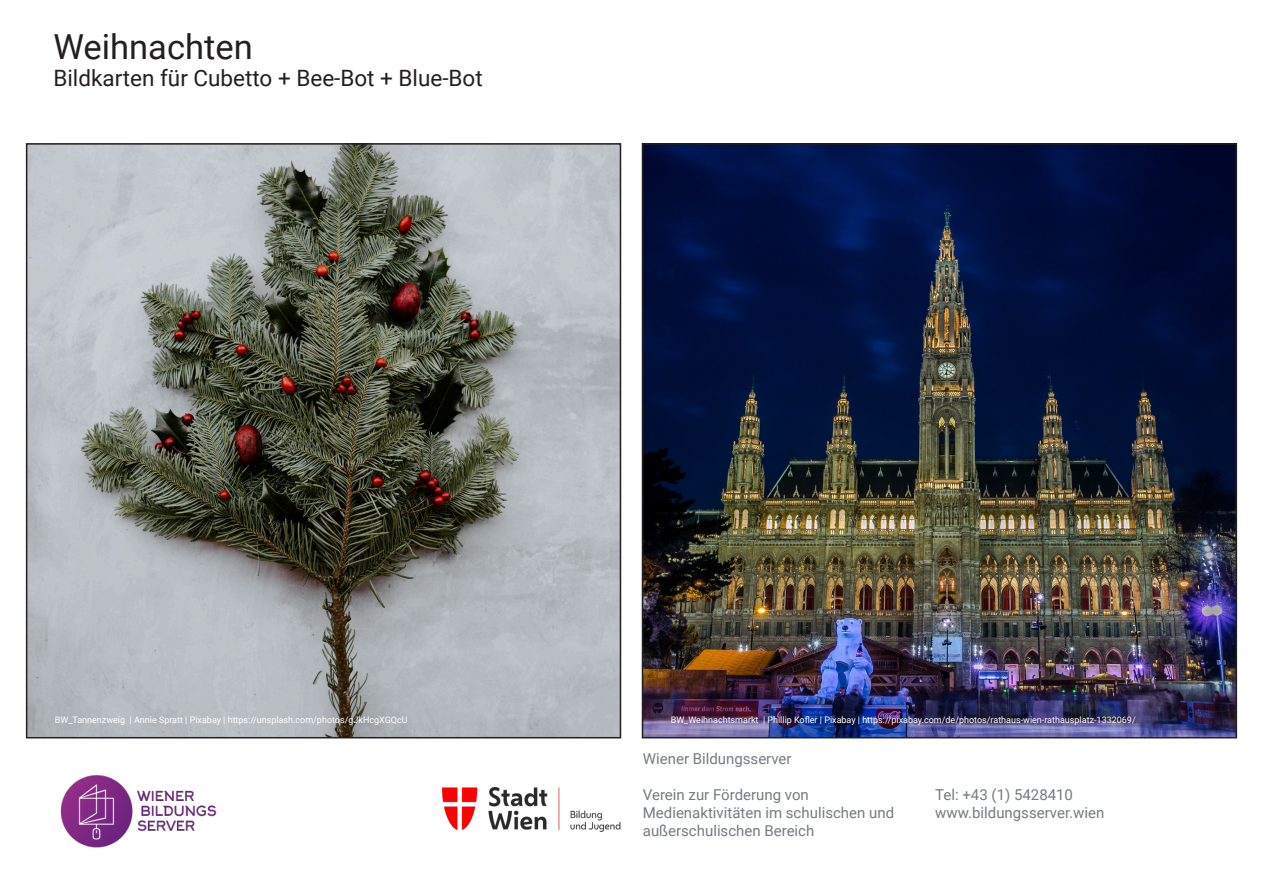
<style>
.page{position:relative;width:1263px;height:893px;background:#fff}
.page>*{position:absolute;margin:0;border:0;box-sizing:border-box;transform-origin:0 0}
.t1{font:34.5px "Roboto";color:#231f20}
.t2{font:22.5px "Roboto";color:#231f20}
.t3{font:15px/18px "Roboto";color:#767b80}
.t4{font:9px "Roboto";color:#fff}
</style>
<div class="page">
<img style="left:60px;top:775px;width:156px;height:73px">
<img style="left:442px;top:787px;width:179px;height:45px">
<img style="left:29px;top:146px;width:589px;height:589px">
<div style="left:26px;top:143px;width:595px;height:595px;border:2px solid #231f20"></div>
<img style="left:645px;top:146px;width:589px;height:589px">
<div style="left:642px;top:143px;width:595px;height:595px;border:2px solid #231f20"></div>
<h1 class="t1" style="left:53px;top:22px;width:201px">Weihnachten</h1>
<h2 class="t2" style="left:53px;top:62px;width:431px">Bildkarten für Cubetto + Bee-Bot + Blue-Bot</h2>
<p class="t4" style="left:55px;top:714px;width:354px">BW_Tannenzweig | Annie Spratt | Pixabay | https://unsplash.com/photos/gJkHcgXGQcU</p>
<p class="t4" style="left:671px;top:714px;width:466px">BW_Weihnachtsmarkt | Phillip Kofler | Pixabay | https://pixabay.com/de/photos/rathaus-wien-rathausplatz-1332069/</p>
<h3 class="t3" style="left:643px;top:749px;width:150px">Wiener Bildungsserver</h3>
<h3 class="t3" style="left:643px;top:785px;width:253px">Verein zur Förderung von<br>Medienaktivitäten im schulischen und außerschulischen Bereich</h3>
<h3 class="t3" style="left:935px;top:785px;width:170px">Tel: +43 (1) 5428410 www.bildungsserver.wien</h3>
</div>
